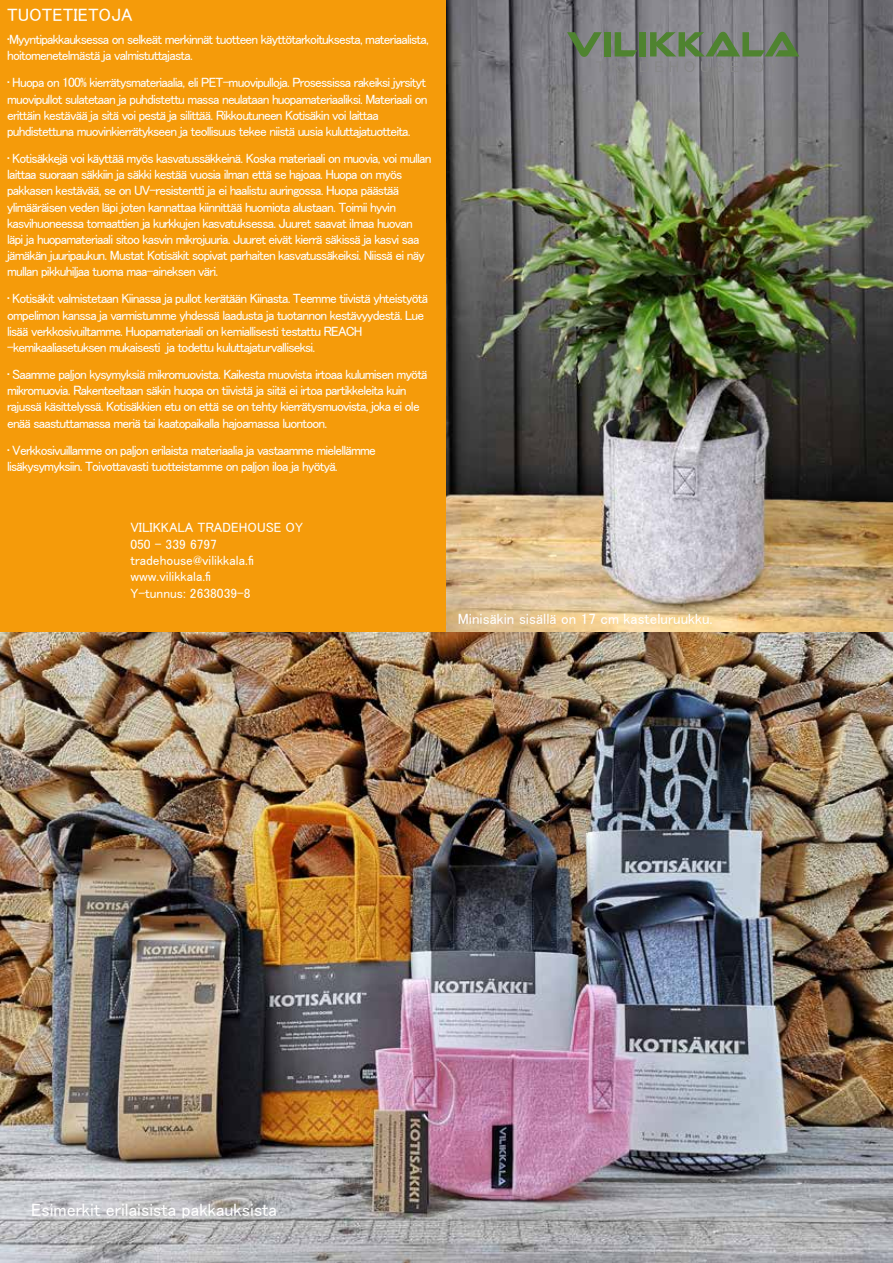
<style>
.page{position:relative;width:893px;height:1263px;background:#fff}
.page>*{position:absolute;margin:0;border:0;box-sizing:border-box;transform-origin:0 0}
.t1{font:18px "MS UI Gothic";color:#fff}
.t2{font:15px "MS UI Gothic";color:#fff}
.t3{font:13.5px/16.2px "MS UI Gothic";letter-spacing:-.06em;color:#fff}
.t4{font:13.5px/16.5px "MS UI Gothic";color:#fff}
</style>
<div class="page">
<div style="left:0;top:0;width:446px;height:631px;background:#f59b0a"></div>
<img style="left:446px;top:0;width:447px;height:631px">
<img style="left:0;top:632px;width:893px;height:631px">
<svg style="left:567px;top:32px;width:37px;height:40px"></svg>
<div style="left:604px;top:32px;width:7px;height:24px;background:#4f8330"></div>
<svg style="left:610px;top:32px;width:189px;height:40px;background:#74836e"></svg>
<h1 class="t1" style="left:7px;top:5px;width:127px">TUOTETIETOJA</h1>
<p class="t3" style="left:7px;top:31px;width:423px">•Myyntipakkauksessa on selkeät merkinnät tuotteen käyttötarkoituksesta, materiaalista, hoitomenetelmästä ja valmistuttajasta.</p>
<p class="t3" style="left:7px;top:74px;width:422px">• Huopa on 100% kierrätysmateriaalia, eli PET-muovipulloja. Prosessissa rakeiksi jyrsityt muovipullot sulatetaan ja puhdistettu massa neulataan huopamateriaaliksi. Materiaali on erittäin kestävää ja sitä voi pestä ja silittää. Rikkoutuneen Kotisäkin voi laittaa puhdistettuna muovinkierrätykseen ja teollisuus tekee niistä uusia kuluttajatuotteita.</p>
<p class="t3" style="left:7px;top:150px;width:426px">• Kotisäkkejä voi käyttää myös kasvatussäkkeinä. Koska materiaali on muovia, voi mullan laittaa suoraan säkkiin ja säkki kestää vuosia ilman että se hajoaa. Huopa on myös pakkasen kestävää, se on UV-resistentti ja ei haalistu auringossa. Huopa päästää ylimääräisen veden läpi joten kannattaa kiinnittää huomiota alustaan. Toimii hyvin kasvihuoneessa tomaattien ja kurkkujen kasvatuksessa. Juuret saavat ilmaa huovan läpi ja huopamateriaali sitoo kasvin mikrojuuria. Juuret eivät kierrä säkissä ja kasvi saa jämäkän juuripaukun. Mustat Kotisäkit sopivat parhaiten kasvatussäkeiksi. Niissä ei näy mullan pikkuhiljaa tuoma maa-aineksen väri.</p>
<p class="t3" style="left:7px;top:290px;width:423px">• Kotisäkit valmistetaan Kiinassa ja pullot kerätään Kiinasta. Teemme tiivistä yhteistyötä ompelimon kanssa ja varmistumme yhdessä laadusta ja tuotannon kestävyydestä. Lue lisää verkkosivuiltamme. Huopamateriaali on kemiallisesti testattu REACH -kemikaaliasetuksen mukaisesti ja todettu kuluttajaturvalliseksi.</p>
<p class="t3" style="left:7px;top:366px;width:422px">• Saamme paljon kysymyksiä mikromuovista. Kaikesta muovista irtoaa kulumisen myötä mikromuovia. Rakenteeltaan säkin huopa on tiivistä ja siitä ei irtoa partikkeleita kuin rajussä käsittelyssä. Kotisäkkien etu on että se on tehty kierrätysmuovista, joka ei ole enää saastuttamassa meriä tai kaatopaikalla hajoamassa luontoon.</p>
<p class="t3" style="left:7px;top:442px;width:370px">• Verkkosivuillamme on paljon erilaista materiaalia ja vastaamme mielellämme lisäkysymyksiin. Toivottavasti tuotteistamme on paljon iloa ja hyötyä.</p>
<p class="t4" style="left:130px;top:519px;width:174px">VILIKKALA TRADEHOUSE OY<br>050 - 339 6797 tradehouse@vilikkala.fi www.vilikkala.fi<br>Y-tunnus: 2638039-8</p>
<p class="t2" style="left:458px;top:611px;width:256px">Minisäkin sisällä on 17 cm kasteluruukku.</p>
<h1 class="t1" style="left:31px;top:1200px;width:248px">Esimerkit erilaisista pakkauksista</h1>
</div>
